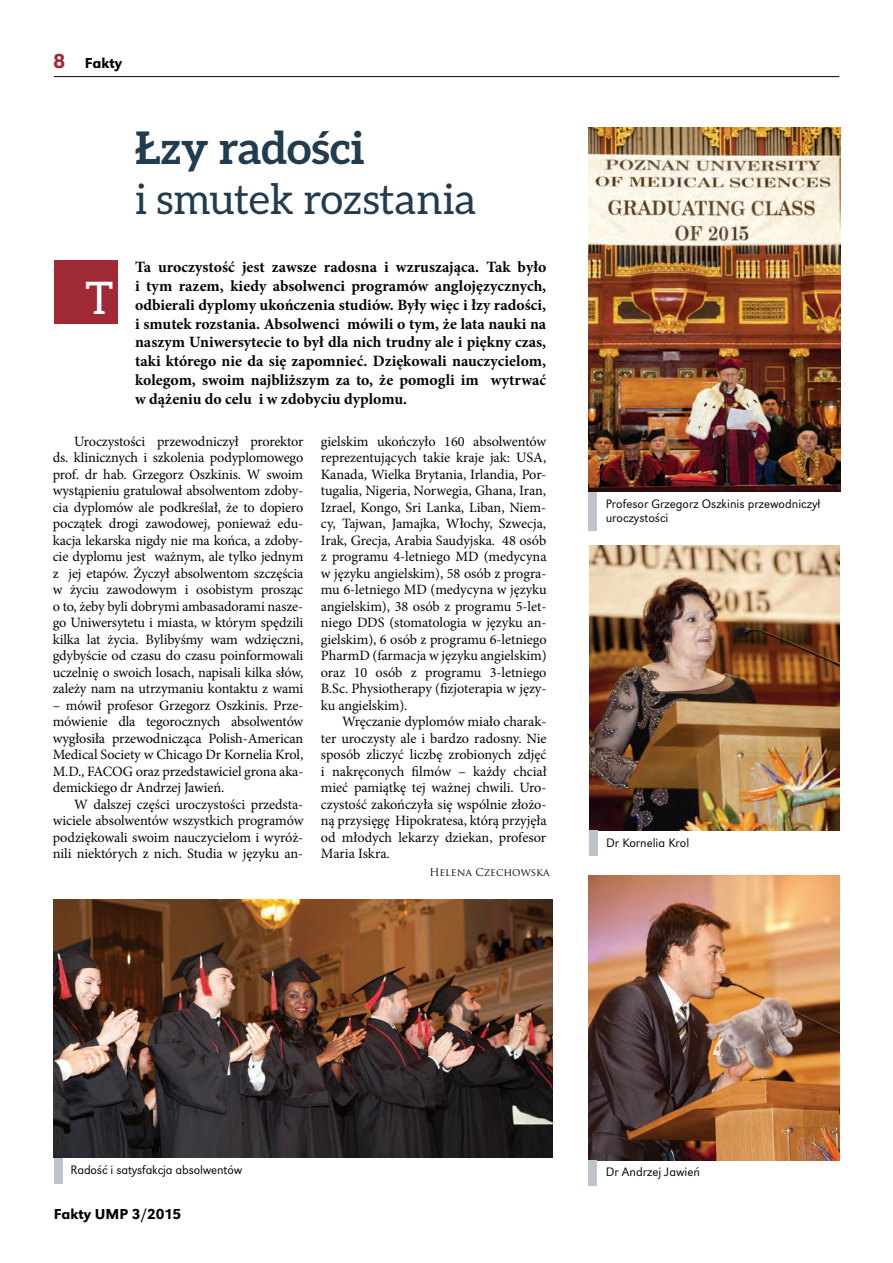
<style>
.page{position:relative;width:893px;height:1263px;background:#fff}
.page>*{position:absolute;margin:0;border:0;box-sizing:border-box;transform-origin:0 0}
.t1{font:700 45px "Aleo";color:#213b4f}
.t2{font:45px "Aleo";color:#fff}
.t3{font:42px "Aleo";color:#213b4f}
.t4{font:700 15.75px/18.9px "Minion Pro";color:#040503;text-align:justify}
.t5{font:500 15px "URW Grotesk TEE";color:#040503}
.t6{font:14.25px/16.5px "Minion Pro";letter-spacing:-.01em;color:#040503;text-align:justify}
.t7{font:300 12.75px/13.5px "URW Grotesk TEE";color:#040503}
.t8{font:10.5px "Trajan Pro";color:#040503}
.s1{font-size:21px;color:#a02936}
</style>
<div class="page">
<hr style="left:54px;top:76px;width:785px;height:1px;background:#040503">
<img style="left:588px;top:128px;width:252px;height:364px">
<img style="left:589px;top:546px;width:250px;height:284px">
<img style="left:588px;top:875px;width:251px;height:285px">
<div style="left:588px;top:492px;width:9px;height:38px;background:#bdc3cb"></div>
<div style="left:589px;top:830px;width:8px;height:26px;background:#bdc3cb"></div>
<div style="left:588px;top:1160px;width:9px;height:26px;background:#bdc3cb"></div>
<div style="left:54px;top:261px;width:64px;height:63px;background:#a02936"></div>
<div style="left:54px;top:1158px;width:8px;height:26px;background:#bdc3cb"></div>
<img style="left:54px;top:900px;width:499px;height:258px">
<p class="t5" style="left:53px;top:57px;width:71px"><span class="s1">8</span> Fakty</p>
<h1 class="t2" style="left:85px;top:281px;width:30px">T</h1>
<h1 class="t1" style="left:135px;top:130px;width:231px">Łzy radości</h1>
<h2 class="t3" style="left:135px;top:183px;width:343px">i smutek rozstania</h2>
<p class="t4" style="left:135px;top:259px;width:413px">Ta uroczystość jest zawsze radosna i wzruszająca. Tak było i tym razem, kiedy absolwenci programów anglojęzycznych, odbierali dyplomy ukończenia studiów. Były więc i łzy radości, i smutek rozstania. Absolwenci mówili o tym, że lata nauki na naszym Uniwersytecie to był dla nich trudny ale i piękny czas, taki którego nie da się zapomnieć. Dziękowali nauczycielom, kolegom, swoim najbliższym za to, że pomogli im wytrwać w dążeniu do celu i w zdobyciu dyplomu.</p>
<p class="t6" style="left:53px;top:434px;width:252px;text-indent:21px">Uroczystości przewodniczył prorektor ds. klinicznych i szkolenia podyplomowego prof. dr hab. Grzegorz Oszkinis. W swoim wystąpieniu gratulował absolwentom zdoby&shy;cia dyplomów ale podkreślał, że to dopiero początek drogi zawodowej, ponieważ edu&shy;kacja lekarska nigdy nie ma końca, a zdoby&shy;cie dyplomu jest ważnym, ale tylko jednym z jej etapów. Życzył absolwentom szczęścia w życiu zawodowym i osobistym prosząc o to, żeby byli dobrymi ambasadorami nasze&shy;go Uniwersytetu i miasta, w którym spędzili kilka lat życia. Bylibyśmy wam wdzięczni, gdybyście od czasu do czasu poinformowali uczelnię o swoich losach, napisali kilka słów, zależy nam na utrzymaniu kontaktu z wami</p>
<p class="t6" style="left:53px;top:698px;width:252px">– mówił profesor Grzegorz Oszkinis. Prze&shy;mówienie dla tegorocznych absolwentów wygłosiła przewodnicząca Polish-American Medical Society w Chicago Dr Kornelia Krol, M.D., FACOG oraz przedstawiciel grona aka&shy;demickiego dr Andrzej Jawień.</p>
<p class="t6" style="left:53px;top:797px;width:252px;text-indent:21px">W dalszej części uroczystości przedsta&shy;wiciele absolwentów wszystkich programów podziękowali swoim nauczycielom i wyróż&shy;nili niektórych z nich. Studia w języku an-</p>
<p class="t6" style="left:321px;top:434px;width:227px">gielskim ukończyło 160 absolwentów reprezentujących takie kraje jak: USA, Kanada, Wielka Brytania, Irlandia, Por&shy;tugalia, Nigeria, Norwegia, Ghana, Iran, Izrael, Kongo, Sri Lanka, Liban, Niem&shy;cy, Tajwan, Jamajka, Włochy, Szwecja, Irak, Grecja, Arabia Saudyjska. 48 osób z programu 4-letniego MD (medycyna w języku angielskim), 58 osób z progra&shy;mu 6-letniego MD (medycyna w języku angielskim), 38 osób z programu 5-let&shy;niego DDS (stomatologia w języku an&shy;gielskim), 6 osób z programu 6-letniego PharmD (farmacja w języku angielskim) oraz 10 osób z programu 3-letniego B.Sc. Physiotherapy (fizjoterapia w języ&shy;ku angielskim).</p>
<p class="t6" style="left:321px;top:715px;width:227px;text-indent:21px">Wręczanie dyplomów miało charak&shy;ter uroczysty ale i bardzo radosny. Nie sposób zliczyć liczbę zrobionych zdjęć i nakręconych filmów – każdy chciał mieć pamiątkę tej ważnej chwili. Uro&shy;czystość zakończyła się wspólnie złożo&shy;ną przysięgę Hipokratesa, którą przyjęła od młodych lekarzy dziekan, profesor Maria Iskra.</p>
<p class="t8" style="left:429px;top:866px;width:122px">Helena Czechowska</p>
<p class="t7" style="left:605px;top:498px;width:216px">Profesor Grzegorz Oszkinis przewodniczył uroczystości</p>
<p class="t7" style="left:606px;top:837px;width:85px">Dr Kornelia Krol</p>
<p class="t7" style="left:70px;top:1165px;width:173px">Radość i satysfakcja absolwentów</p>
<p class="t5" style="left:54px;top:1209px;width:129px">Fakty UMP 3/2015</p>
<p class="t7" style="left:605px;top:1167px;width:96px">Dr Andrzej Jawień</p>
</div>
